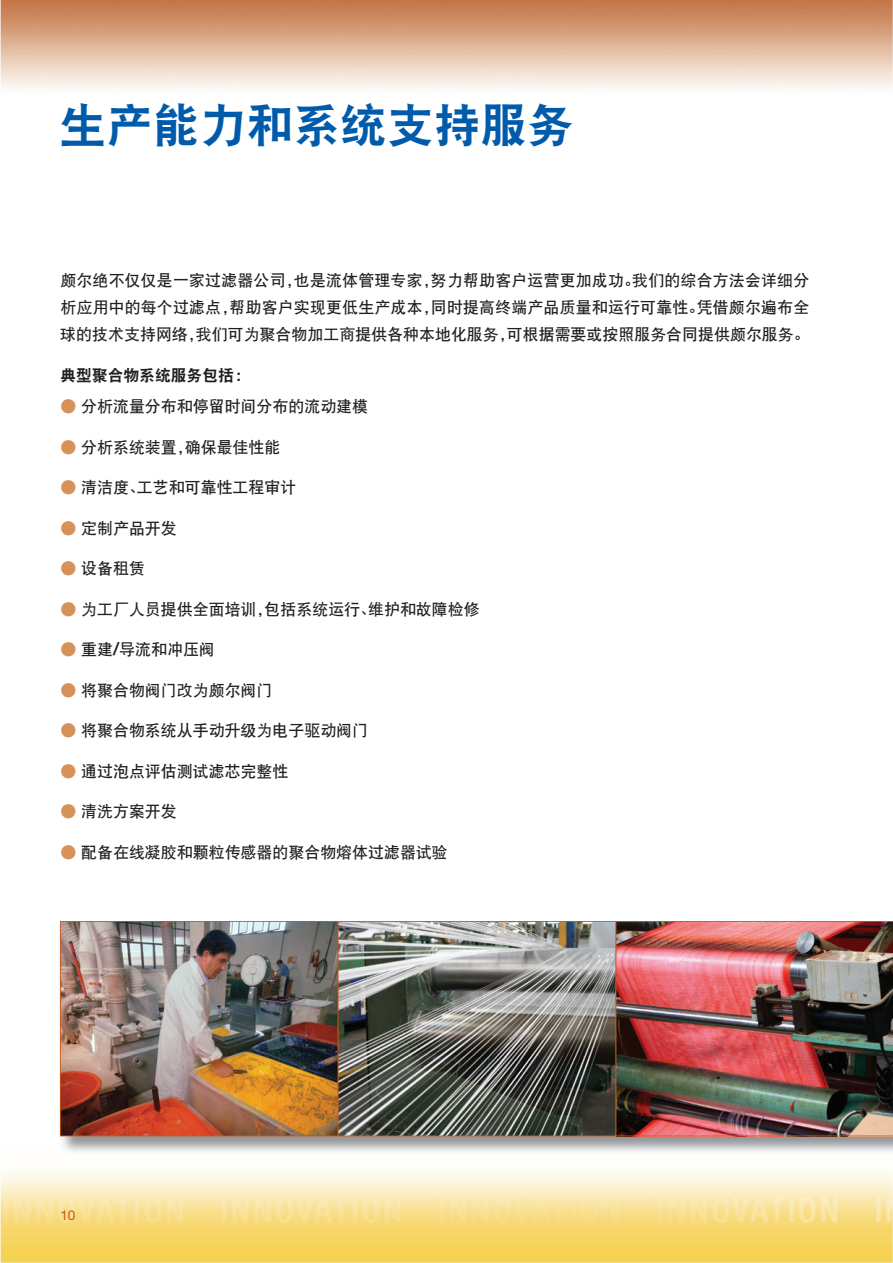
<style>
.page{position:relative;width:893px;height:1263px;background:#fff}
.page>*{position:absolute;margin:0;border:0;box-sizing:border-box;transform-origin:0 0}
.t1{font:46.8px "DF Hei GB W9 G Bpc EUC H";color:#015bab}
.t2{font:15.9px/27px "DF Hei GB W7 G Bpc EUC H";color:#231f20;text-align:justify}
.t3{font:15.9px "DF Hei GB W9 G Bpc EUC H";letter-spacing:-.01em;color:#231f20}
.t4{font:13.5px "Helvetica Neue";color:#c85b18}
.s1{color:#d7925a}
.s2{font-family:"Helvetica Neue";font-weight:500;font-size:17.55px}
</style>
<div class="page">
<img style="left:0;top:0;width:893px;height:1263px">
<h1 class="t1" style="left:59px;top:100px;width:516px">生产能力和系统支持服务</h1>
<p class="t2" style="left:60px;top:267px;width:751px">颇尔绝不仅仅是一家过滤器公司，也是流体管理专家，努力帮助客户运营更加成功。我们的综合方法会详细分析应用中的每个过滤点，帮助客户实现更低生产成本，同时提高终端产品质量和运行可靠性。凭借颇尔遍布全球的技术支持网络，我们可为聚合物加工商提供各种本地化服务，可根据需要或按照服务合同提供颇尔服务。</p>
<p class="t3" style="left:60px;top:366px;width:192px">典型聚合物系统服务包括：</p>
<p class="t2" style="left:60px;top:393px;width:309px"><span class="s1">●</span> 分析流量分布和停留时间分布的流动建模</p>
<p class="t2" style="left:60px;top:433px;width:222px"><span class="s1">●</span> 分析系统装置，确保最佳性能</p>
<p class="t2" style="left:60px;top:474px;width:238px"><span class="s1">●</span> 清洁度、工艺和可靠性工程审计</p>
<p class="t2" style="left:60px;top:514px;width:118px"><span class="s1">●</span> 定制产品开发</p>
<p class="t2" style="left:60px;top:555px;width:86px"><span class="s1">●</span> 设备租赁</p>
<p class="t2" style="left:60px;top:595px;width:421px"><span class="s1">●</span> 为工厂人员提供全面培训，包括系统运行、维护和故障检修</p>
<p class="t2" style="left:60px;top:636px;width:156px"><span class="s1">●</span> 重建<span class="s2">/</span>导流和冲压阀</p>
<p class="t2" style="left:60px;top:676px;width:214px"><span class="s1">●</span> 将聚合物阀门改为颇尔阀门</p>
<p class="t2" style="left:60px;top:717px;width:309px"><span class="s1">●</span> 将聚合物系统从手动升级为电子驱动阀门</p>
<p class="t2" style="left:60px;top:757px;width:230px"><span class="s1">●</span> 通过泡点评估测试滤芯完整性</p>
<p class="t2" style="left:60px;top:798px;width:118px"><span class="s1">●</span> 清洗方案开发</p>
<p class="t2" style="left:60px;top:838px;width:389px"><span class="s1">●</span> 配备在线凝胶和颗粒传感器的聚合物熔体过滤器试验</p>
<p class="t4" style="left:60px;top:1207px;width:17px">10</p>
</div>
